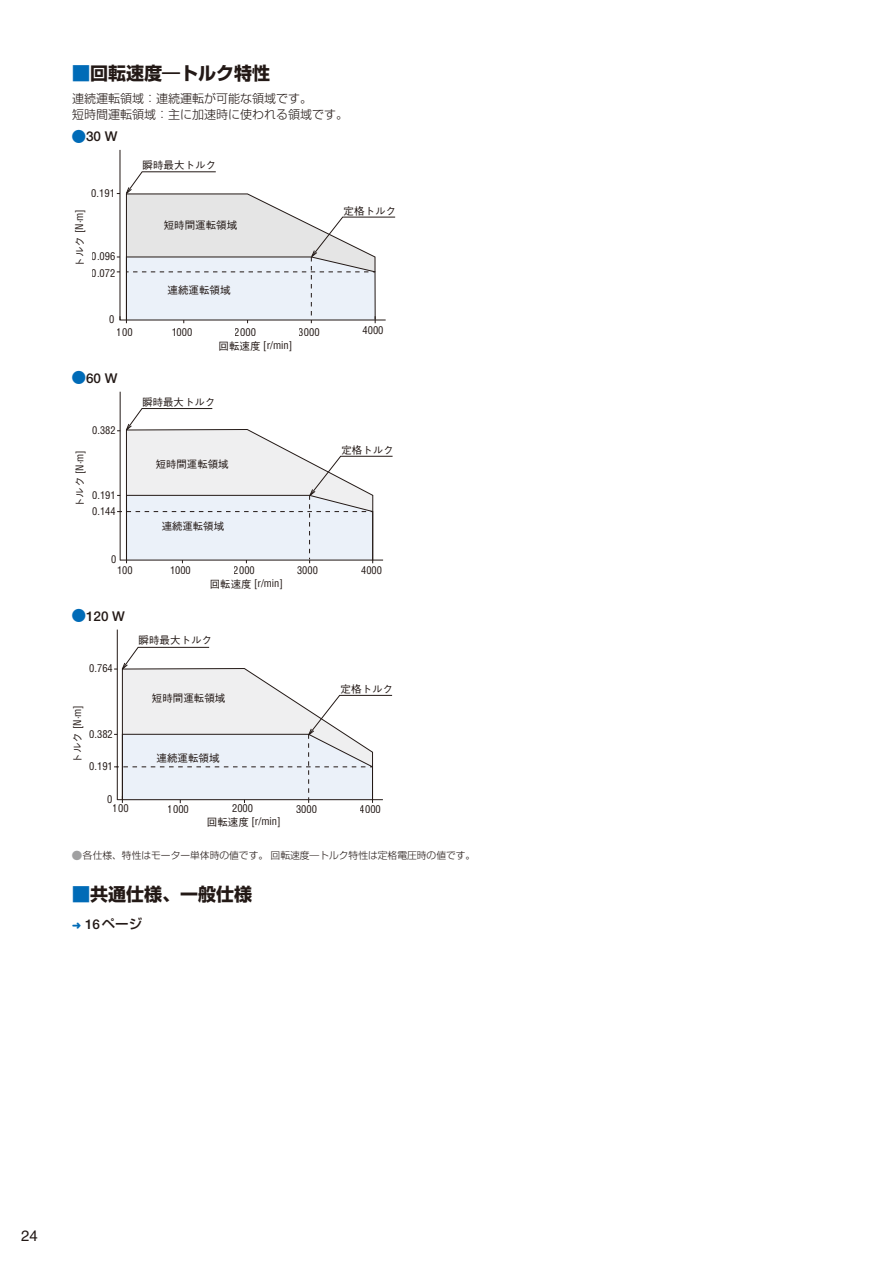
<style>
.page{position:relative;width:893px;height:1263px;background:#fff}
.page>*{position:absolute;margin:0;border:0;box-sizing:border-box;transform-origin:0 0}
.t1{font:700 18px "Shin Go Pro";color:#231916}
.t2{font:15px "Helvetica LT Std";color:#231916}
.t3{font:500 13.5px "Helvetica Neue LT Std";color:#231916}
.t4{font:500 13.5px "Shin Go Pro";color:#231916}
.t5{font:300 12px/16.5px "Shin Go Pro";color:#231916}
.t6{font:condensed 10.5px/16px "Helvetica LT Std";color:#231916}
.t7{font:500 10.5px "Gothic BBB Pro";color:#231916}
.t8{font:condensed 10.35px/16.2px "Helvetica LT Std";color:#231916}
.t9{font:500 10.35px "Gothic BBB Pro";color:#231916}
.t10{font:300 9.75px "Shin Go Pro";color:#231916}
.s1{color:#006bb7}
.s2{font-family:"Gothic BBB Pro";font-weight:500;font-stretch:normal}
.s3{color:#a0a0a1}
.s4{font-family:"Helvetica Neue LT Std"}
</style>
<div class="page">
<hr style="left:120px;top:150px;width:1px;height:170px;background:#231916">
<svg style="left:117px;top:171px;width:279px;height:152px"></svg>
<hr style="left:120px;top:392px;width:1px;height:168px;background:#231916">
<svg style="left:117px;top:408px;width:276px;height:155px"></svg>
<hr style="left:117px;top:630px;width:1px;height:170px;background:#231916">
<svg style="left:114px;top:647px;width:279px;height:156px"></svg>
<h1 class="t1" style="left:90px;top:58px;width:181px">回転速度―トルク特性</h1>
<p class="t5" style="left:72px;top:88px;width:277px">連続運転領域：連続運転が可能な領域です。<br>短時間運転領域：主に加速時に使われる領域です。</p>
<p class="t3" style="left:72px;top:128px;width:47px"><span class="s1">●</span>30 W</p>
<p class="t6" style="left:91px;top:185px;width:25px">0.191</p>
<p class="t6" style="left:71px;top:267px;width:60px;rotate:-90deg"><span class="s2">トルク</span> [N∙m]</p>
<p class="t6" style="left:92px;top:249px;width:25px">0.096<br>0.072</p>
<p class="t6" style="left:109px;top:311px;width:7px">0</p>
<p class="t7" style="left:143px;top:156px;width:75px">瞬時最大トルク</p>
<p class="t7" style="left:164px;top:217px;width:75px">短時間運転領域</p>
<p class="t7" style="left:168px;top:282px;width:65px">連続運転領域</p>
<p class="t7" style="left:344px;top:202px;width:54px">定格トルク</p>
<p class="t6" style="left:117px;top:324px;width:17px">100</p>
<p class="t6" style="left:235px;top:324px;width:22px">2000</p>
<p class="t6" style="left:299px;top:324px;width:22px">3000</p>
<p class="t6" style="left:363px;top:322px;width:22px">4000</p>
<p class="t6" style="left:171px;top:324px;width:22px">1000</p>
<p class="t3" style="left:72px;top:370px;width:47px"><span class="s1">●</span>60 W</p>
<p class="t8" style="left:92px;top:422px;width:25px">0.382</p>
<p class="t8" style="left:72px;top:508px;width:59px;rotate:-90deg"><span class="s2">トルク</span> [N∙m]</p>
<p class="t8" style="left:92px;top:487px;width:25px">0.191<br>0.144</p>
<p class="t8" style="left:111px;top:551px;width:7px">0</p>
<p class="t6" style="left:219px;top:337px;width:75px"><span class="s2">回転速度</span> [r/min]</p>
<p class="t9" style="left:142px;top:393px;width:74px">瞬時最大トルク</p>
<p class="t9" style="left:156px;top:456px;width:74px">短時間運転領域</p>
<p class="t9" style="left:162px;top:518px;width:64px">連続運転領域</p>
<p class="t8" style="left:170px;top:562px;width:22px">1000</p>
<p class="t8" style="left:117px;top:562px;width:17px">100</p>
<p class="t8" style="left:234px;top:562px;width:22px">2000</p>
<p class="t8" style="left:297px;top:562px;width:22px">3000</p>
<p class="t3" style="left:72px;top:608px;width:54px"><span class="s1">●</span>120 W</p>
<p class="t6" style="left:89px;top:660px;width:25px">0.764</p>
<p class="t6" style="left:69px;top:763px;width:60px;rotate:-90deg"><span class="s2">トルク</span> [N∙m]</p>
<p class="t6" style="left:89px;top:726px;width:25px">0.382</p>
<p class="t6" style="left:89px;top:758px;width:25px">0.191</p>
<p class="t8" style="left:210px;top:575px;width:75px"><span class="s2">回転速度</span> [r/min]</p>
<p class="t7" style="left:139px;top:632px;width:75px">瞬時最大トルク</p>
<p class="t7" style="left:152px;top:690px;width:75px">短時間運転領域</p>
<p class="t7" style="left:157px;top:749px;width:64px">連続運転領域</p>
<p class="t9" style="left:341px;top:442px;width:53px">定格トルク</p>
<p class="t8" style="left:361px;top:562px;width:22px">4000</p>
<p class="t7" style="left:340px;top:681px;width:54px">定格トルク</p>
<p class="t6" style="left:107px;top:791px;width:7px">0</p>
<p class="t6" style="left:113px;top:800px;width:17px">100</p>
<p class="t6" style="left:232px;top:800px;width:22px">2000</p>
<p class="t6" style="left:168px;top:801px;width:22px">1000</p>
<p class="t6" style="left:296px;top:801px;width:22px">3000</p>
<p class="t6" style="left:360px;top:801px;width:22px">4000</p>
<p class="t6" style="left:207px;top:813px;width:75px"><span class="s2">回転速度</span> [r/min]</p>
<p class="t10" style="left:72px;top:847px;width:405px"><span class="s3">●</span>各仕様、特性はモーター単体時の値です。回転速度―トルク特性は定格電圧時の値です。</p>
<h1 class="t1" style="left:90px;top:879px;width:163px">共通仕様、一般仕様</h1>
<p class="t4" style="left:72px;top:913px;width:71px"><span class="s1">➜</span> <span class="s4">16</span>ページ</p>
<h2 class="t2" style="left:21px;top:1227px;width:18px">24</h2>
</div>
